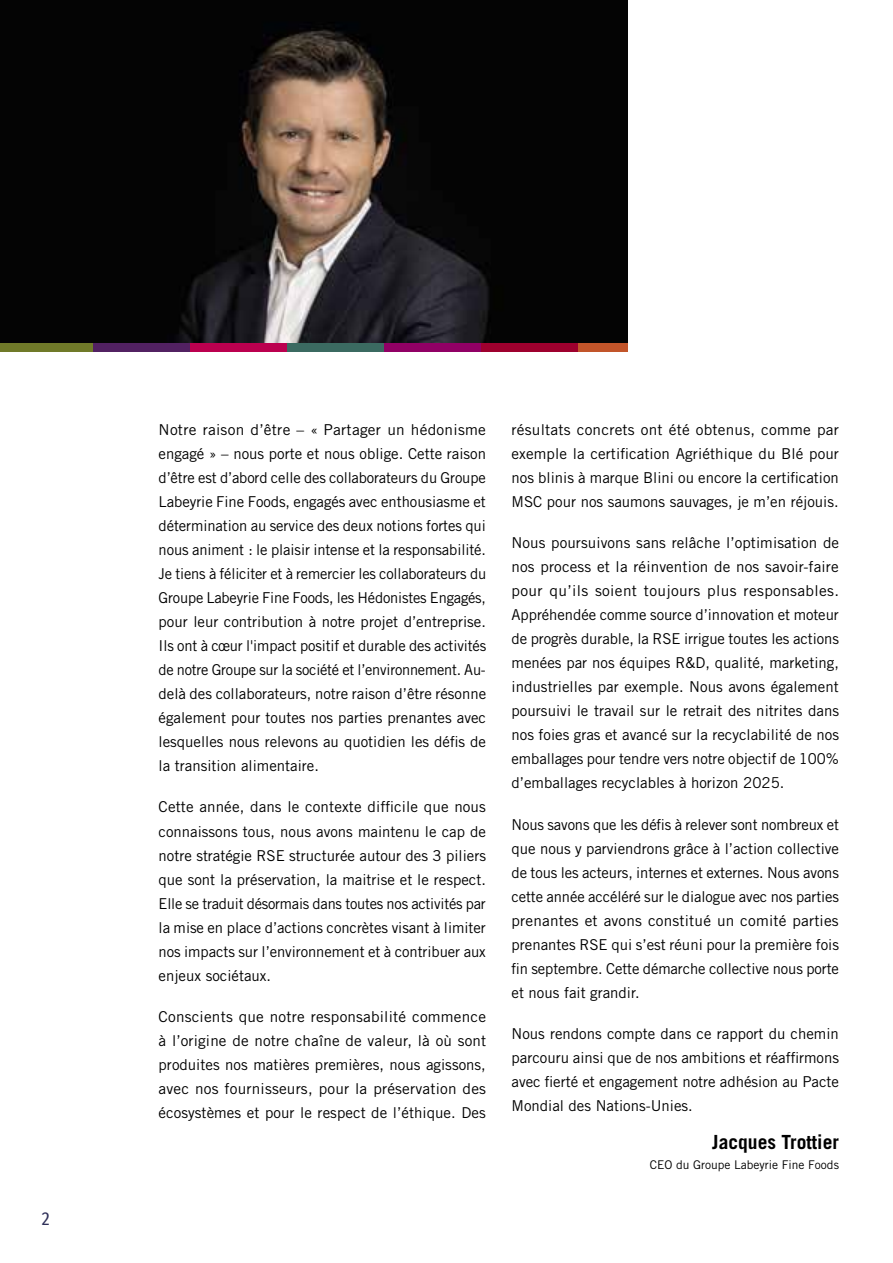
<style>
.page{position:relative;width:893px;height:1263px;background:#fff}
.page>*{position:absolute;margin:0;border:0;box-sizing:border-box;transform-origin:0 0}
.t1{font:700 19.5px "Trade Gothic";color:#000}
.t2{font:18px "Fira Sans Condensed";color:#2f3059}
.t3{font:15px/24px "Trade Gothic";color:#000;text-align:justify}
.t4{font:12px "Trade Gothic LT Std";color:#000}
</style>
<div class="page">
<div style="left:0;top:342px;width:93px;height:10px;background:#707a29"></div>
<div style="left:93px;top:342px;width:97px;height:10px;background:#522162"></div>
<div style="left:190px;top:342px;width:97px;height:10px;background:#bb004f"></div>
<div style="left:287px;top:342px;width:97px;height:10px;background:#3b6a61"></div>
<div style="left:384px;top:342px;width:97px;height:10px;background:#910065"></div>
<div style="left:481px;top:342px;width:97px;height:10px;background:#9e002e"></div>
<div style="left:578px;top:342px;width:49px;height:10px;background:#c2552a"></div>
<img style="left:0;top:0;width:627px;height:342px">
<p class="t2" style="left:42px;top:1205px;width:9px">2</p>
<p class="t3" style="left:159px;top:418px;width:329px">Notre raison d’être – « Partager un hédonisme engagé » – nous porte et nous oblige. Cette raison d’être est d’abord celle des collaborateurs du Groupe Labeyrie Fine Foods, engagés avec enthousiasme et détermination au service des deux notions fortes qui nous animent : le plaisir intense et la responsabilité.<br>Je tiens à féliciter et à remercier les collaborateurs du Groupe Labeyrie Fine Foods, les Hédonistes Engagés, pour leur contribution à notre projet d’entreprise.<br>Ils ont à cœur l'impact positif et durable des activités de notre Groupe sur la société et l’environnement. Au&shy;delà des collaborateurs, notre raison d’être résonne également pour toutes nos parties prenantes avec lesquelles nous relevons au quotidien les défis de la transition alimentaire.</p>
<p class="t3" style="left:159px;top:795px;width:329px">Cette année, dans le contexte difficile que nous connaissons tous, nous avons maintenu le cap de notre stratégie RSE structurée autour des 3 piliers que sont la préservation, la maitrise et le respect.<br>Elle se traduit désormais dans toutes nos activités par la mise en place d’actions concrètes visant à limiter nos impacts sur l’environnement et à contribuer aux enjeux sociétaux.</p>
<p class="t3" style="left:159px;top:1004px;width:329px">Conscients que notre responsabilité commence à l’origine de notre chaîne de valeur, là où sont produites nos matières premières, nous agissons, avec nos fournisseurs, pour la préservation des écosystèmes et pour le respect de l’éthique. Des</p>
<p class="t3" style="left:512px;top:418px;width:329px">résultats concrets ont été obtenus, comme par exemple la certification Agriéthique du Blé pour nos blinis à marque Blini ou encore la certification MSC pour nos saumons sauvages, je m’en réjouis.</p>
<p class="t3" style="left:512px;top:531px;width:329px">Nous poursuivons sans relâche l’optimisation de nos process et la réinvention de nos savoir-faire pour qu’ils soient toujours plus responsables.<br>Appréhendée comme source d’innovation et moteur de progrès durable, la RSE irrigue toutes les actions menées par nos équipes R&amp;D, qualité, marketing, industrielles par exemple. Nous avons également poursuivi le travail sur le retrait des nitrites dans nos foies gras et avancé sur la recyclabilité de nos emballages pour tendre vers notre objectif de 100% d’emballages recyclables à horizon 2025.</p>
<p class="t3" style="left:512px;top:812px;width:329px">Nous savons que les défis à relever sont nombreux et que nous y parviendrons grâce à l’action collective de tous les acteurs, internes et externes. Nous avons cette année accéléré sur le dialogue avec nos parties prenantes et avons constitué un comité parties prenantes RSE qui s’est réuni pour la première fois fin septembre. Cette démarche collective nous porte et nous fait grandir.</p>
<p class="t3" style="left:512px;top:1021px;width:329px">Nous rendons compte dans ce rapport du chemin parcouru ainsi que de nos ambitions et réaffirmons avec fierté et engagement notre adhésion au Pacte Mondial des Nations-Unies.</p>
<h1 class="t1" style="left:712px;top:1130px;width:128px">Jacques Trottier</h1>
<p class="t4" style="left:650px;top:1157px;width:191px">CEO du Groupe Labeyrie Fine Foods</p>
</div>
